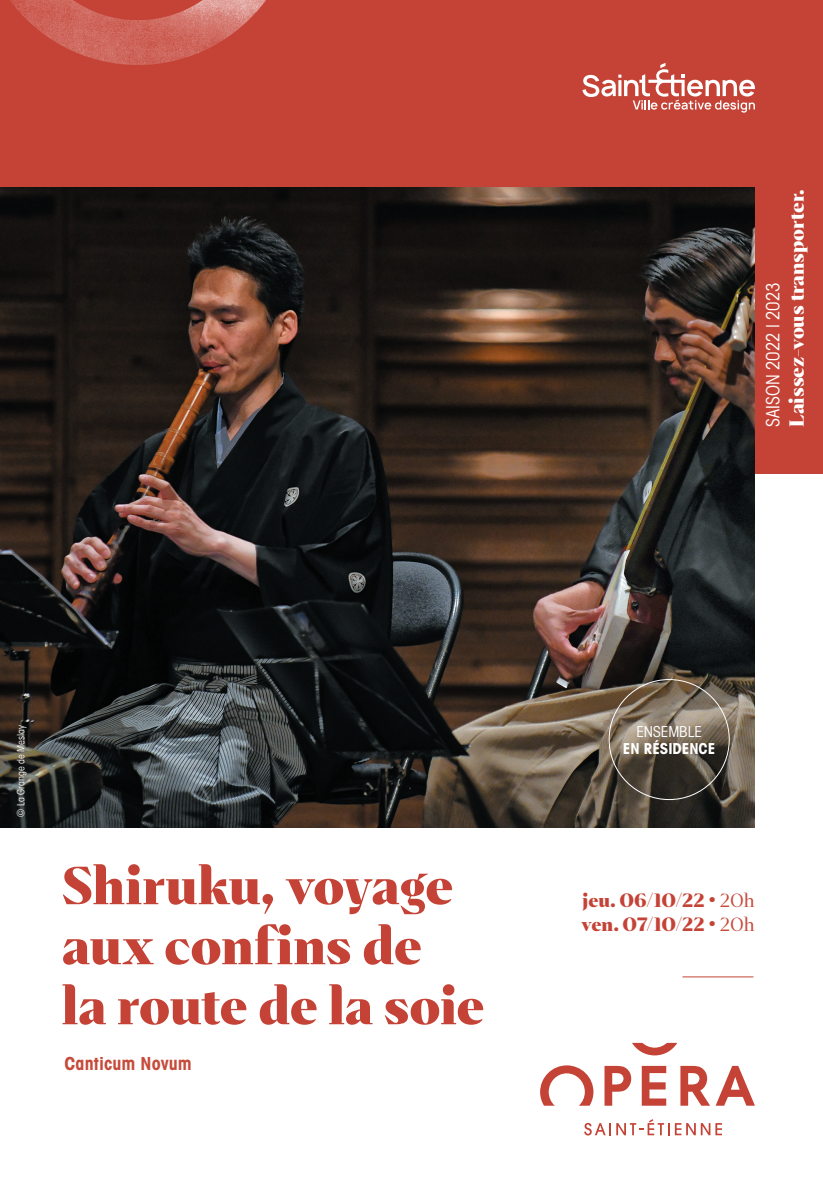
<style>
.page{position:relative;width:823px;height:1191px;background:#fff}
.page>*{position:absolute;margin:0;border:0;box-sizing:border-box;transform-origin:0 0}
.t1{font:900 50px/60px "Abstract";letter-spacing:-.01em;color:#c44336}
.t2{font:900 19px "Abstract";color:#fff}
.t3{font:900 18px/24px "Abstract";letter-spacing:.005em;color:#c44336}
.t4{font:condensed 18px "ITC Avant Garde Std";color:#fff}
.t5{font:700 condensed 18px "Avant Garde";letter-spacing:.005em;color:#c64b3b}
.t6{font:700 condensed 15.2px "Avant Garde";color:#fff}
.t7{font:condensed 15.2px "Avant Garde";color:#fff}
.t8{font:condensed 10px "ITC Avant Garde Std";color:#fff}
.s1{font-weight:300;color:#c64b3b}
</style>
<div class="page">
<div style="left:0;top:0;width:822px;height:473px;background:#c44336"></div>
<img style="left:0;top:187px;width:754px;height:640px">
<svg style="left:582px;top:63px;width:172px;height:50px"></svg>
<img style="left:10px;top:0;width:256px;height:65px">
<hr style="left:682px;top:976px;width:71px;height:1px;background:#c44336">
<svg style="left:680px;top:1065px;width:29px;height:40px"></svg>
<svg style="left:584px;top:1119px;width:137px;height:16px"></svg>
<svg style="left:540px;top:1065px;width:53px;height:40px"></svg>
<svg style="left:604px;top:1065px;width:26px;height:40px"></svg>
<svg style="left:641px;top:1065px;width:24px;height:40px"></svg>
<svg style="left:716px;top:1065px;width:38px;height:40px"></svg>
<svg style="left:632px;top:1042px;width:44px;height:13px"></svg>
<p class="t4" style="left:761px;top:427px;width:146px;rotate:-90deg">SAISON 2022 l 2023</p>
<p class="t2" style="left:784px;top:427px;width:239px;rotate:-90deg">Laissez-vous transporter.</p>
<p class="t8" style="left:15px;top:816px;width:93px;rotate:-90deg">© La Grange de Meslay</p>
<p class="t1" style="left:62px;top:858px;width:424px">Shiruku, voyage aux confins de<br>la route de la soie</p>
<p class="t5" style="left:64px;top:1051px;width:129px">Canticum Novum</p>
<p class="t7" style="left:636px;top:722px;width:67px">ENSEMBLE</p>
<p class="t6" style="left:622px;top:739px;width:94px">EN RÉSIDENCE</p>
<p class="t3" style="left:580px;top:889px;width:175px">jeu. 06/10/22 • <span class="s1">20h </span>ven. 07/10/22 • <span class="s1">20h</span></p>
</div>
